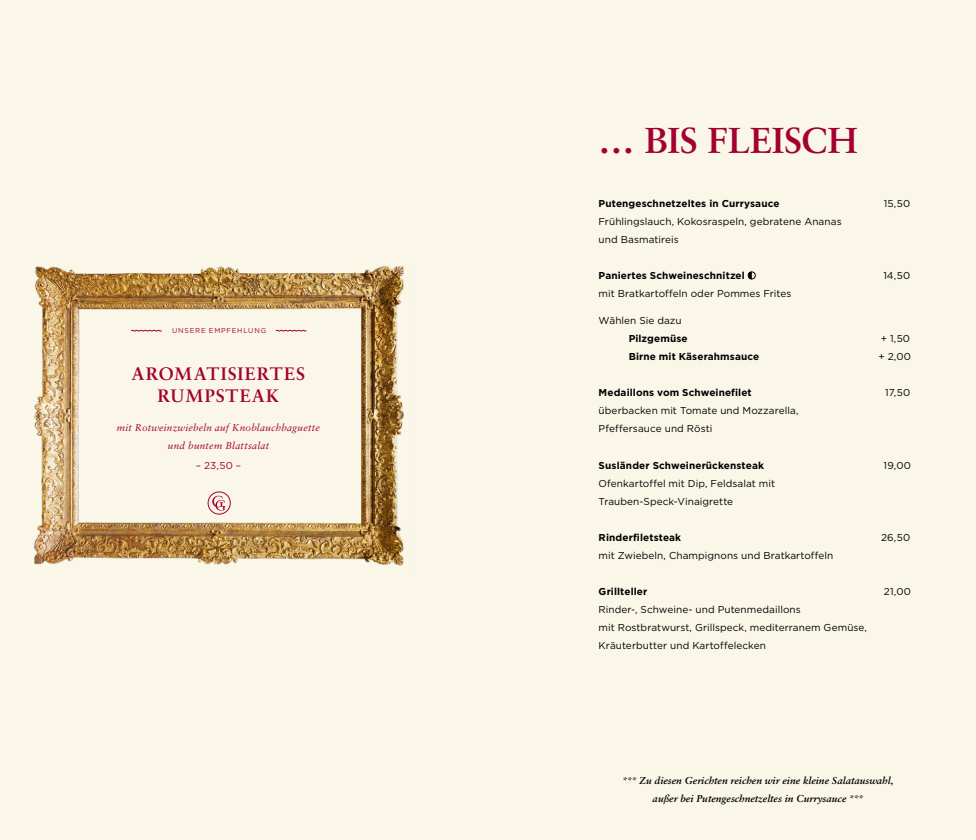
<style>
.page{position:relative;width:976px;height:840px;background:#fff}
.page>*{position:absolute;margin:0;border:0;box-sizing:border-box;transform-origin:0 0}
.t1{font:36px "Sabon Bold Os F";color:#a30032}
.t2{font:700 18px/21.6px "Sabon";letter-spacing:.055em;color:#a30032;text-align:center}
.t3{font:10px/18px "Gotham";letter-spacing:.005em;color:#000}
.t4{font:700 10px "Gotham";letter-spacing:.01em;color:#000}
.t5{font:10px/18px "Sabon Bold Italic Os F";color:#000;text-align:center}
.t6{font:italic 10px/18px "Sabon";letter-spacing:.025em;color:#a30032;text-align:center}
.t7{font:10px "Gotham";color:#a30032}
.t8{font:7px "Gotham";letter-spacing:.11em;color:#a30032}
</style>
<div class="page">
<div style="left:0;top:0;width:975px;height:839px;background:#faf6e8"></div>
<img style="left:34px;top:266px;width:370px;height:300px">
<svg style="left:131px;top:329px;width:31px;height:2px"></svg>
<svg style="left:275px;top:329px;width:32px;height:2px"></svg>
<svg style="left:747px;top:271px;width:9px;height:9px"></svg>
<div style="left:208px;top:491px;width:22px;height:23px;border:1px solid #a30032;border-radius:50%"></div>
<svg style="left:212px;top:495px;width:13px;height:15px"></svg>
<p class="t8" style="left:172px;top:326px;width:96px">UNSERE EMPFEHLUNG</p>
<h2 class="t2" style="left:132px;top:362px;width:175px">AROMATISIERTES<br>RUMPSTEAK</h2>
<p class="t6" style="left:117px;top:418px;width:204px">mit Rotweinzwiebeln auf Knoblauchbaguette und buntem Blattsalat</p>
<p class="t7" style="left:196px;top:458px;width:47px">– 23,50 –</p>
<h1 class="t1" style="left:598px;top:118px;width:260px">… BIS FLEISCH</h1>
<p class="t4" style="left:598px;top:197px;width:182px">Putengeschnetzeltes in Currysauce</p>
<p class="t3" style="left:883px;top:194px;width:28px">15,50</p>
<p class="t3" style="left:598px;top:212px;width:244px">Frühlingslauch, Kokosraspeln, gebratene Ananas und Basmatireis</p>
<p class="t4" style="left:598px;top:269px;width:148px">Paniertes Schweineschnitzel</p>
<p class="t3" style="left:883px;top:266px;width:28px">14,50</p>
<p class="t3" style="left:598px;top:284px;width:194px">mit Bratkartoffeln oder Pommes Frites</p>
<p class="t3" style="left:598px;top:311px;width:84px">Wählen Sie dazu</p>
<p class="t4" style="left:628px;top:332px;width:60px">Pilzgemüse</p>
<p class="t3" style="left:880px;top:329px;width:31px">+ 1,50</p>
<p class="t4" style="left:628px;top:350px;width:132px">Birne mit Käserahmsauce</p>
<p class="t3" style="left:878px;top:347px;width:34px">+ 2,00</p>
<p class="t4" style="left:598px;top:386px;width:155px">Medaillons vom Schweinefilet</p>
<p class="t3" style="left:884px;top:383px;width:26px">17,50</p>
<p class="t3" style="left:598px;top:401px;width:201px">überbacken mit Tomate und Mozzarella,<br>Pfeffersauce und Rösti</p>
<p class="t4" style="left:598px;top:458px;width:167px">Susländer Schweinerückensteak</p>
<p class="t3" style="left:883px;top:455px;width:29px">19,00</p>
<p class="t3" style="left:598px;top:473px;width:178px">Ofenkartoffel mit Dip, Feldsalat mit<br>Trauben-Speck-Vinaigrette</p>
<p class="t4" style="left:598px;top:530px;width:84px">Rinderfiletsteak</p>
<p class="t3" style="left:880px;top:527px;width:30px">26,50</p>
<p class="t3" style="left:598px;top:545px;width:236px">mit Zwiebeln, Champignons und Bratkartoffeln</p>
<p class="t4" style="left:598px;top:584px;width:50px">Grillteller</p>
<p class="t3" style="left:883px;top:581px;width:29px">21,00</p>
<p class="t3" style="left:598px;top:599px;width:270px">Rinder-, Schweine- und Putenmedaillons<br>mit Rostbratwurst, Grillspeck, mediterranem Gemüse,<br>Kräuterbutter und Kartoffelecken</p>
<p class="t5" style="left:622px;top:770px;width:272px">*** Zu diesen Gerichten reichen wir eine kleine Salatauswahl, außer bei Putengeschnetzeltes in Currysauce ***</p>
</div>
